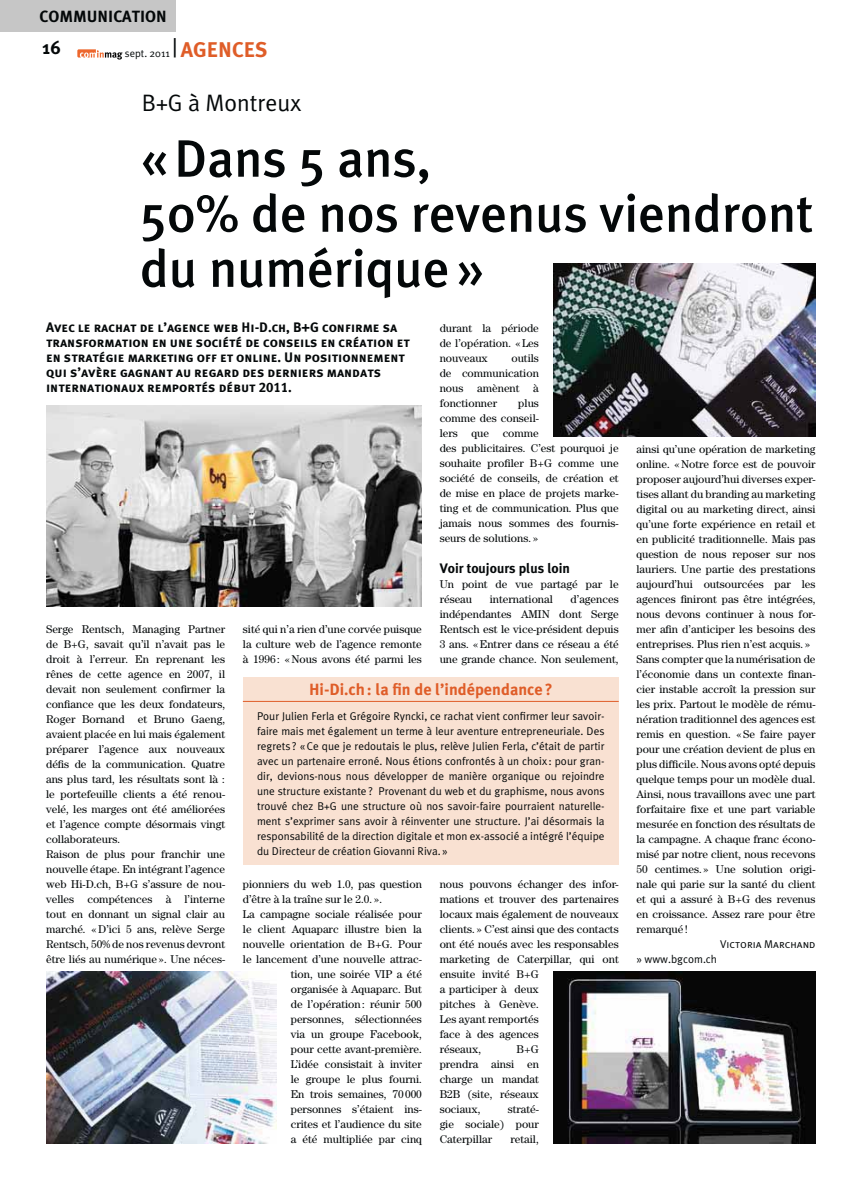
<style>
.page{position:relative;width:851px;height:1188px;background:#fff}
.page>*{position:absolute;margin:0;border:0;box-sizing:border-box;transform-origin:0 0}
.t1{font:500 52.5px/55px "Meta Plus";color:#040809}
.t2{font:25px "Meta Plus Normal";color:#040809}
.t3{font:23.75px "Meta Plus Normal";color:#040809}
.t4{font:700 21.25px "Meta Plus";color:#df5d28}
.t5{font:700 18.75px "Meta Plus";color:#040809}
.t6{font:700 16.25px "Meta Plus";color:#df5d28}
.t7{font:700 16.25px "Meta Plus";color:#040809}
.t8{font:13.75px/15px "Meta Plus Bold Caps";color:#040809}
.t9{font:700 13.75px "Meta Plus";color:#040809}
.t10{font:11.25px/15px "Century";color:#040809;text-align:justify}
.t11{font:11.25px/15px "Meta Plus Normal";color:#040809;text-align:justify}
.t12{font:11.25px "Meta Plus Normal Caps";color:#040809}
.t13{font:10.62px "Meta Plus Normal";color:#040809}
</style>
<div class="page">
<svg style="left:77px;top:49px;width:45px;height:11px"></svg>
<div style="left:0;top:0;width:175px;height:32px;background:#c6c6c6"></div>
<div style="left:243px;top:676px;width:375px;height:188px;background:#f9e1d2"></div>
<hr style="left:243px;top:701px;width:375px;height:1px;background:#df5d28">
<img style="left:46px;top:405px;width:376px;height:201px">
<img style="left:553px;top:263px;width:262px;height:173px">
<img style="left:46px;top:971px;width:230px;height:172px">
<img style="left:553px;top:971px;width:262px;height:172px">
<h3 class="t7" style="left:40px;top:8px;width:128px">COMMUNICATION</h3>
<h3 class="t5" style="left:43px;top:39px;width:20px">16</h3>
<h2 class="t2" style="left:172px;top:39px;width:7px">|</h2>
<h3 class="t4" style="left:181px;top:40px;width:88px">AGENCES</h3>
<p class="t13" style="left:125px;top:49px;width:46px">sept. 2011</p>
<h3 class="t3" style="left:142px;top:94px;width:161px">B+G à Montreux</h3>
<h1 class="t1" style="left:140px;top:133px;width:674px">« Dans 5 ans,<br>50% de nos revenus viendront du numérique »</h1>
<p class="t8" style="left:46px;top:320px;width:365px">Avec le rachat de l’agence web Hi-D.ch, B+G confirme sa transformation en une société de conseils en création et en stratégie marketing off et online. Un positionnement qui s’avère gagnant au regard des derniers mandats internationaux remportés début 2011.</p>
<p class="t10" style="left:439px;top:322px;width:101px">durant la période de l’opération. « Les nouveaux</p>
<p class="t10" style="left:439px;top:352px;width:101px;text-indent:72px">outils de communication nous amènent à fonctionner</p>
<p class="t10" style="left:439px;top:397px;width:180px;text-align:left;text-indent:79px">plus<br>comme des conseil-<br>lers que comme<br>des publicitaires. C’est pourquoi je souhaite profiler B+G comme une société de conseils, de création et de mise en place de projets marke&shy;ting et de communication. Plus que jamais nous sommes des fournis&shy;seurs de solutions. »</p>
<p class="t9" style="left:439px;top:561px;width:132px">Voir toujours plus loin</p>
<p class="t10" style="left:439px;top:577px;width:180px">Un point de vue partagé par le réseau</p>
<p class="t10" style="left:439px;top:592px;width:180px;text-indent:131px">d’agences indépendantes AMIN dont Serge Rentsch est le vice-président depuis 3 ans. « Entrer dans ce réseau a été une grande chance. Non seulement,</p>
<p class="t10" style="left:489px;top:592px;width:65px">international</p>
<p class="t10" style="left:46px;top:622px;width:180px;text-align:left">Serge Rentsch, Managing Partner de B+G, savait qu’il n’avait pas le droit à l’erreur. En reprenant les rênes de cette agence en 2007, il devait non seulement confirmer la confiance que les deux fondateurs, Roger Bornand et Bruno Gaeng, avaient placée en lui mais également préparer l’agence aux nouveaux défis de la communication. Quatre ans plus tard, les résultats sont là : le portefeuille clients a été renou&shy;velé, les marges ont été améliorées et l’agence compte désormais vingt collaborateurs.<br>Raison de plus pour franchir une nouvelle étape. En intégrant l’agence web Hi-D.ch, B+G s’assure de nou&shy;velles compétences à l’interne tout en donnant un signal clair au marché. « D’ici 5 ans, relève Serge Rentsch, 50% de nos revenus devront être liés au numérique ». Une néces-</p>
<p class="t10" style="left:243px;top:622px;width:180px">sité qui n’a rien d’une corvée puisque la culture web de l’agence remonte à 1996 : « Nous avons été parmi les</p>
<h3 class="t6" style="left:309px;top:681px;width:245px">Hi-Di.ch : la fin de l’indépendance ?</h3>
<p class="t11" style="left:257px;top:710px;width:349px">Pour Julien Ferla et Grégoire Ryncki, ce rachat vient confirmer leur savoir&shy;faire mais met également un terme à leur aventure entrepreneuriale. Des regrets ? « Ce que je redoutais le plus, relève Julien Ferla, c’était de partir avec un partenaire erroné. Nous étions confrontés à un choix : pour gran&shy;dir, devions-nous nous développer de manière organique ou rejoindre une structure existante ? Provenant du web et du graphisme, nous avons trouvé chez B+G une structure où nos savoir-faire pourraient naturelle&shy;ment s’exprimer sans avoir à réinventer une structure. J’ai désormais la responsabilité de la direction digitale et mon ex-associé a intégré l’équipe du Directeur de création Giovanni Riva. »</p>
<p class="t10" style="left:439px;top:877px;width:180px;text-align:left">nous pouvons échanger des infor&shy;mations et trouver des partenaires locaux mais également de nouveaux clients. » C’est ainsi que des contacts ont été noués avec les responsables marketing de Caterpillar, qui ont ensuite invité B+G<br>a participer à deux<br>pitches à Genève.<br>Les ayant remportés<br>face à des agences<br>réseaux,</p>
<p class="t10" style="left:243px;top:877px;width:180px">pionniers du web 1.0, pas question</p>
<p class="t10" style="left:243px;top:892px;width:141px">d’être à la traîne sur le 2.0. ».</p>
<p class="t10" style="left:243px;top:907px;width:180px">La campagne sociale réalisée pour</p>
<p class="t10" style="left:243px;top:922px;width:180px">le client Aquaparc illustre bien la</p>
<p class="t10" style="left:243px;top:937px;width:180px">nouvelle orientation de B+G. Pour</p>
<p class="t10" style="left:243px;top:952px;width:180px">le lancement d’une nouvelle attrac-</p>
<p class="t10" style="left:291px;top:967px;width:133px">tion, une soirée VIP a été</p>
<p class="t10" style="left:291px;top:982px;width:133px">organisée à Aquaparc. But</p>
<p class="t10" style="left:291px;top:997px;width:133px">de l’opération : réunir 500</p>
<p class="t10" style="left:291px;top:1012px;width:133px">personnes, sélectionnées</p>
<p class="t10" style="left:291px;top:1027px;width:133px">via un groupe Facebook,</p>
<p class="t10" style="left:291px;top:1042px;width:133px">pour cette avant-première.</p>
<p class="t10" style="left:291px;top:1057px;width:133px">L’idée consistait à inviter</p>
<p class="t10" style="left:291px;top:1072px;width:133px">le groupe le plus fourni.</p>
<p class="t10" style="left:291px;top:1087px;width:133px">En trois semaines, 70 000</p>
<p class="t10" style="left:291px;top:1102px;width:133px">personnes s’étaient ins-</p>
<p class="t10" style="left:291px;top:1117px;width:133px">crites et l’audience du site</p>
<p class="t10" style="left:291px;top:1132px;width:133px">a été multipliée par cinq</p>
<p class="t10" style="left:439px;top:1042px;width:101px;text-indent:77px">B+G prendra ainsi en charge un mandat B2B (site, réseaux sociaux,</p>
<p class="t10" style="left:439px;top:1102px;width:101px;text-indent:68px">straté&shy;gie sociale) pour Caterpillar</p>
<p class="t10" style="left:510px;top:1132px;width:30px">retail,</p>
<p class="t10" style="left:636px;top:442px;width:180px;text-align:left">ainsi qu’une opération de marketing online. « Notre force est de pouvoir proposer aujourd’hui diverses exper&shy;tises allant du branding au marketing digital ou au marketing direct, ainsi qu’une forte expérience en retail et en publicité traditionnelle. Mais pas question de nous reposer sur nos lauriers. Une partie des prestations aujourd’hui outsourcées par les agences finiront pas être intégrées, nous devons continuer à nous for&shy;mer afin d’anticiper les besoins des entreprises. Plus rien n’est acquis. » Sans compter que la numérisation de l’économie dans un contexte finan&shy;cier instable accroît la pression sur les prix. Partout le modèle de rému&shy;nération traditionnel des agences est remis en question. « Se faire payer pour une création devient de plus en plus difficile. Nous avons opté depuis quelque temps pour un modèle dual.<br>Ainsi, nous travaillons avec une part forfaitaire fixe et une part variable mesurée en fonction des résultats de la campagne. A chaque franc écono&shy;misé par notre client, nous recevons 50 centimes. » Une solution origi&shy;nale qui parie sur la santé du client et qui a assuré à B+G des revenus en croissance. Assez rare pour être remarqué !</p>
<p class="t12" style="left:720px;top:937px;width:97px">Victoria Marchand</p>
<p class="t11" style="left:636px;top:952px;width:82px">» www.bgcom.ch</p>
</div>
